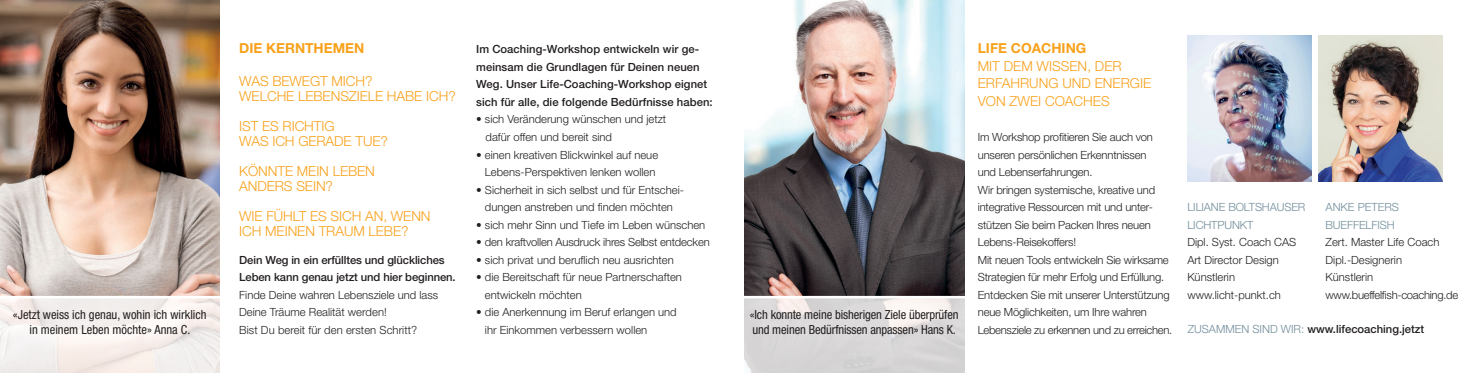
<style>
.page{position:relative;width:1478px;height:373px;background:#fff}
.page>*{position:absolute;margin:0;border:0;box-sizing:border-box;transform-origin:0 0}
.t1{font:300 13.75px/15px "Helvetica Neue";letter-spacing:-.005em;color:#f9a11b}
.t2{font:700 13.75px "Helvetica Neue";color:#f9a11b}
.t3{font:condensed 12.5px/15px "Helvetica Neue";letter-spacing:-.01em;color:#231f20;text-align:center}
.t4{font:300 11.25px/17.5px "Helvetica Neue";color:#231f20}
.t5{font:500 11.25px/17.5px "Helvetica Neue";letter-spacing:.005em;color:#231f20}
.t6{font:300 11.25px/17.5px "Helvetica Neue";letter-spacing:-.01em;color:#708c9a}
.s1{font-weight:300;color:#708c9a}
</style>
<div class="page">
<img style="left:744px;top:1px;width:220px;height:294px">
<img style="left:0;top:1px;width:220px;height:294px">
<img style="left:1318px;top:35px;width:124px;height:146px">
<img style="left:1187px;top:36px;width:124px;height:145px">
<svg style="left:0;top:298px;width:220px;height:74px;fill:#f4efed"></svg>
<svg style="left:744px;top:298px;width:220px;height:74px;fill:#d9d7d8"></svg>
<p class="t2" style="left:239px;top:40px;width:127px">DIE KERNTHEMEN</p>
<p class="t1" style="left:239px;top:73px;width:218px">WAS BEWEGT MICH?<br>WELCHE LEBENSZIELE HABE ICH?</p>
<p class="t1" style="left:239px;top:118px;width:150px">IST ES RICHTIG<br>WAS ICH GERADE TUE?</p>
<p class="t1" style="left:239px;top:163px;width:137px">KÖNNTE MEIN LEBEN<br>ANDERS SEIN?</p>
<p class="t1" style="left:239px;top:208px;width:193px">WIE FÜHLT ES SICH AN, WENN<br>ICH MEINEN TRAUM LEBE?</p>
<p class="t5" style="left:239px;top:250px;width:218px">Dein Weg in ein erfülltes und glückliches<br>Leben kann genau jetzt und hier beginnen.</p>
<p class="t4" style="left:239px;top:285px;width:201px">Finde Deine wahren Lebensziele und lass<br>Deine Träume Realität werden!<br>Bist Du bereit für den ersten Schritt?</p>
<p class="t5" style="left:476px;top:40px;width:238px">Im Coaching-Workshop entwickeln wir ge&shy;meinsam die Grundlagen für Deinen neuen Weg. Unser Life-Coaching-Workshop eignet sich für alle, die folgende Bedürfnisse haben:</p>
<p class="t4" style="left:485px;top:110px;width:182px;text-indent:-9px">• sich Veränderung wünschen und jetzt dafür offen und bereit sind</p>
<p class="t4" style="left:476px;top:145px;width:183px;text-align:center">• einen kreativen Blickwinkel auf neue<br>Lebens-Perspektiven lenken wollen</p>
<p class="t4" style="left:476px;top:180px;width:209px;text-align:center">• Sicherheit in sich selbst und für Entschei&shy;dungen anstreben und finden möchten</p>
<p class="t4" style="left:476px;top:215px;width:231px">• sich mehr Sinn und Tiefe im Leben wünschen</p>
<p class="t4" style="left:476px;top:233px;width:235px">• den kraftvollen Ausdruck ihres Selbst entdecken</p>
<p class="t4" style="left:476px;top:250px;width:199px">• sich privat und beruflich neu ausrichten</p>
<p class="t4" style="left:485px;top:268px;width:198px;text-indent:-9px">• die Bereitschaft für neue Partnerschaften entwickeln möchten</p>
<p class="t4" style="left:485px;top:303px;width:193px;text-indent:-9px">• die Anerkennung im Beruf erlangen und ihr Einkommen verbessern wollen</p>
<p class="t3" style="left:13px;top:306px;width:195px">«Jetzt weiss ich genau, wohin ich wirklich in meinem Leben möchte» Anna C.</p>
<p class="t3" style="left:750px;top:306px;width:210px;text-align:left">«Ich konnte meine bisherigen Ziele überprüfen und meinen Bedürfnissen anpassen» Hans K.</p>
<p class="t2" style="left:978px;top:40px;width:110px">LIFE COACHING</p>
<p class="t1" style="left:978px;top:57px;width:175px;line-height:17.5px">MIT DEM WISSEN, DER<br>ERFAHRUNG UND ENERGIE<br>VON ZWEI COACHES</p>
<p class="t4" style="left:978px;top:128px;width:196px">Im Workshop profitieren Sie auch von unseren persönlichen Erkenntnissen<br>und Lebenserfahrungen.<br>Wir bringen systemische, kreative und integrative Ressourcen mit und unter&shy;stützen Sie beim Packen Ihres neuen Lebens-Reisekoffers!<br>Mit neuen Tools entwickeln Sie wirksame Strategien für mehr Erfolg und Erfüllung.<br>Entdecken Sie mit unserer Unterstützung neue Möglichkeiten, um Ihre wahren Lebensziele zu erkennen und zu erreichen.</p>
<p class="t6" style="left:1187px;top:198px;width:120px">LILIANE BOLTSHAUSER<br>LICHTPUNKT</p>
<p class="t4" style="left:1187px;top:233px;width:110px">Dipl. Syst. Coach CAS<br>Art Director Design<br>Künstlerin www.licht-punkt.ch</p>
<p class="t6" style="left:1325px;top:198px;width:75px">ANKE PETERS<br>BUEFFELFISH</p>
<p class="t4" style="left:1325px;top:233px;width:134px">Zert. Master Life Coach<br>Dipl.-Designerin<br>Künstlerin www.bueffelfish-coaching.de</p>
<p class="t5" style="left:1187px;top:320px;width:238px"><span class="s1">ZUSAMMEN SIND WIR:</span> www.lifecoaching.jetzt</p>
</div>
